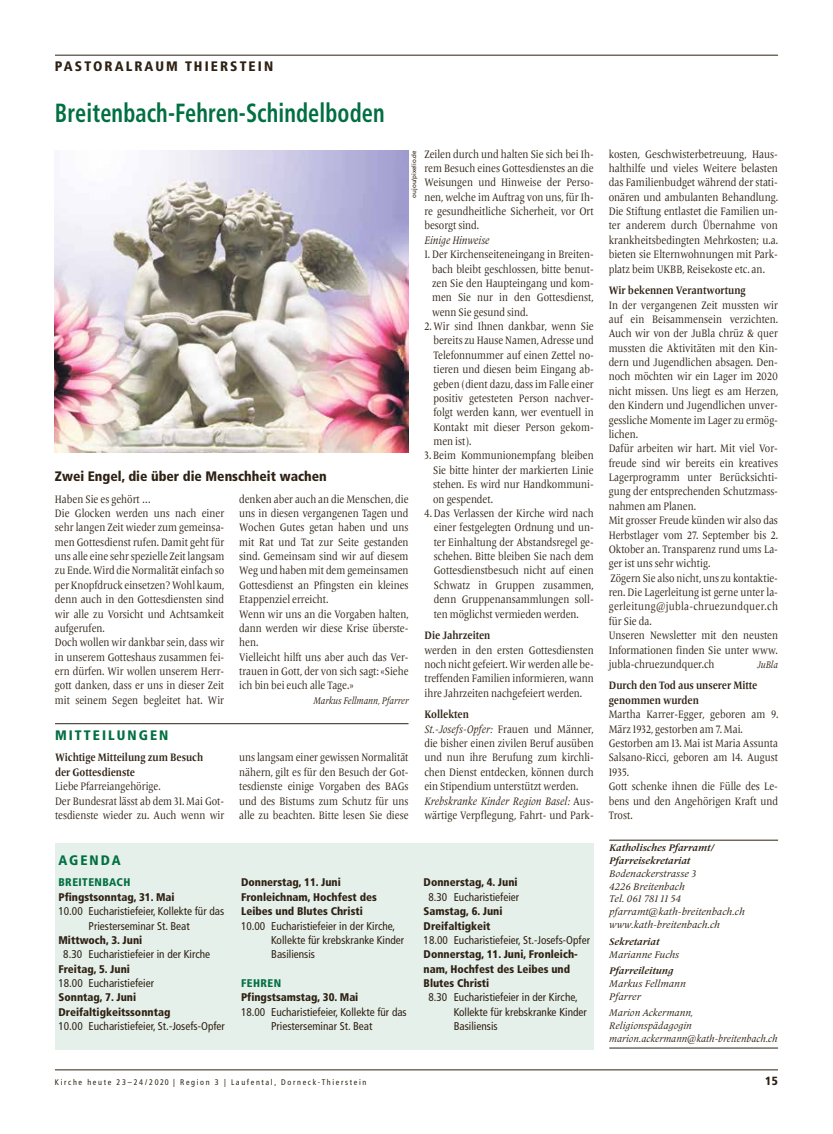
<style>
.page{position:relative;width:833px;height:1134px;background:#fff}
.page>*{position:absolute;margin:0;border:0;box-sizing:border-box;transform-origin:0 0}
.t1{font:700 condensed 26.25px "Frutiger";letter-spacing:.005em;color:#006f41;scale:.85 1}
.t2{font:900 condensed 13.75px "Frutiger";color:#2e2113}
.t3{font:900 condensed 13.75px "Frutiger";letter-spacing:.15em;color:#2e2113}
.t4{font:900 condensed 13.75px "Frutiger";letter-spacing:.15em;color:#006f41}
.t5{font:900 condensed 11.88px "Frutiger";color:#2e2113}
.t6{font:11.25px/14.4px "Frutiger Serif LT Pro";color:#2e2113;text-align:justify;scale:.85 1}
.t7{font:condensed 11.25px/14.4px "Frutiger";color:#2e2113;text-align:center}
.t8{font:11.25px/14.4px "Frutiger Serif LT Pro";color:#2e2113;text-align:justify;scale:.86 1}
.t9{font:700 11.25px/14.4px "Frutiger Serif LT Pro";color:#2e2113;scale:.85 1}
.t10{font:italic 11.25px "Frutiger Serif LT Pro";color:#2e2113;scale:.85 1}
.t11{font:900 condensed 11.12px/14.4px "Frutiger";color:#2e2113}
.t12{font:900 condensed 11.12px "Frutiger";letter-spacing:.04em;color:#006f41}
.t13{font:italic 10px/12.9px "Frutiger Serif LT Pro";color:#2e2113}
.t14{font:italic 700 10px/12.9px "Frutiger Serif LT Pro";color:#2e2113}
.t15{font:italic 10px "Frutiger Serif LT Pro";color:#2e2113;scale:.85 1}
.t16{font:condensed 8.12px "Frutiger";letter-spacing:.2em;color:#2e2113}
.t17{font:6.25px "Frutiger";color:#2e2113}
.s1{font-weight:700}
.s2{font-style:italic}
</style>
<div class="page">
<hr style="left:55px;top:1070px;width:723px;height:1px;background:#2e2113">
<img style="left:55px;top:150px;width:353px;height:302px">
<hr style="left:55px;top:723px;width:353px;height:1px;background:#2e2113">
<hr style="left:55px;top:55px;width:723px;height:1px;background:#2e2113">
<div style="left:55px;top:843px;width:539px;height:206px;background:#e6f0ea"></div>
<hr style="left:609px;top:840px;width:169px;height:1px;background:#2e2113">
<hr style="left:609px;top:1048px;width:169px;height:1px;background:#2e2113">
<p class="t3" style="left:55px;top:58px;width:220px">PASTORALRAUM THIERSTEIN</p>
<h1 class="t1" style="left:55px;top:97px;width:389px">Breitenbach-Fehren-Schindelboden</h1>
<p class="t6" style="left:424px;top:147px;width:201px">Zeilen durch und halten Sie sich bei Ih&shy;rem Besuch eines Gottesdienstes an die Weisungen und Hinweise der Perso&shy;nen, welche im Auftrag von uns, für Ih&shy;re gesundheitliche Sicherheit, vor Ort besorgt sind.</p>
<p class="t10" style="left:424px;top:233px;width:78px">Einige Hinweise</p>
<p class="t6" style="left:432px;top:247px;width:192px;text-indent:-8px">1. Der Kirchenseiteneingang in Breiten&shy;bach bleibt geschlossen, bitte benut&shy;zen Sie den Haupteingang und kom&shy;men Sie nur in den Gottesdienst, wenn Sie gesund sind.</p>
<p class="t6" style="left:433px;top:319px;width:190px;text-indent:-9px">2. Wir sind Ihnen dankbar, wenn Sie bereits zu Hause Namen, Adresse und Telefonnummer auf einen Zettel no&shy;tieren und diesen beim Eingang ab&shy;geben (dient dazu, dass im Falle einer positiv getesteten Person nachver&shy;folgt werden kann, wer eventuell in Kontakt mit dieser Person gekom&shy;men ist).</p>
<p class="t6" style="left:433px;top:449px;width:190px;text-indent:-9px">3. Beim Kommunionempfang bleiben Sie bitte hinter der markierten Linie stehen. Es wird nur Handkommuni&shy;on gespendet.</p>
<p class="t6" style="left:434px;top:506px;width:190px;text-indent:-9px">4. Das Verlassen der Kirche wird nach einer festgelegten Ordnung und un&shy;ter Einhaltung der Abstandsregel ge&shy;schehen. Bitte bleiben Sie nach dem Gottesdienstbesuch nicht auf einen Schwatz in Gruppen zusammen, denn Gruppenansammlungen soll&shy;ten möglichst vermieden werden.</p>
<p class="t9" style="left:424px;top:628px;width:79px">Die Jahrzeiten</p>
<p class="t6" style="left:424px;top:643px;width:201px">werden in den ersten Gottesdiensten noch nicht gefeiert. Wir werden alle be&shy;treffenden Familien informieren, wann ihre Jahrzeiten nachgefeiert werden.</p>
<p class="t6" style="left:424px;top:707px;width:201px;text-align:left"><span class="s1">Kollekten<br></span><span class="s2">St.-Josefs-Opfer:</span> Frauen und Männer, die bisher einen zivilen Beruf ausüben und nun ihre Berufung zum kirchli&shy;chen Dienst entdecken, können durch ein Stipendium unterstützt werden.<br><span class="s2">Krebskranke Kinder Region Basel:</span> Aus&shy;wärtige Verpflegung, Fahrt- und Park-</p>
<p class="t17" style="left:410px;top:198px;width:49px;rotate:-90deg">oujou/pixelio.de</p>
<p class="t2" style="left:55px;top:468px;width:273px">Zwei Engel, die über die Menschheit wachen</p>
<p class="t6" style="left:55px;top:492px;width:201px;text-align:left">Haben Sie es gehört …<br>Die Glocken werden uns nach einer sehr langen Zeit wieder zum gemeinsa&shy;men Gottesdienst rufen. Damit geht für uns alle eine sehr spezielle Zeit langsam zu Ende. Wird die Normalität einfach so per Knopfdruck einsetzen? Wohl kaum, denn auch in den Gottesdiensten sind wir alle zu Vorsicht und Achtsamkeit aufgerufen.<br>Doch wollen wir dankbar sein, dass wir in unserem Gotteshaus zusammen fei&shy;ern dürfen. Wir wollen unserem Herr&shy;gott danken, dass er uns in dieser Zeit mit seinem Segen begleitet hat. Wir</p>
<p class="t6" style="left:239px;top:492px;width:201px;text-align:left">denken aber auch an die Menschen, die uns in diesen vergangenen Tagen und<br>Wochen Gutes getan haben und uns mit Rat und Tat zur Seite gestanden sind. Gemeinsam sind wir auf diesem<br>Weg und haben mit dem gemeinsamen<br>Gottesdienst an Pfingsten ein kleines<br>Etappenziel erreicht.<br>Wenn wir uns an die Vorgaben halten, dann werden wir diese Krise überste&shy;hen.<br>Vielleicht hilft uns aber auch das Ver&shy;trauen in Gott, der von sich sagt: «Siehe ich bin bei euch alle Tage.»</p>
<p class="t15" style="left:313px;top:694px;width:113px">Markus Fellmann, Pfarrer</p>
<p class="t4" style="left:55px;top:727px;width:115px">MITTEILUNGEN</p>
<p class="t9" style="left:55px;top:750px;width:176px">Wichtige Mitteilung zum Besuch der Gottesdienste</p>
<p class="t6" style="left:55px;top:779px;width:201px;text-align:left">Liebe Pfarreiangehörige.<br>Der Bundesrat lässt ab dem 31. Mai Got&shy;tesdienste wieder zu. Auch wenn wir</p>
<p class="t6" style="left:239px;top:750px;width:201px">uns langsam einer gewissen Normalität nähern, gilt es für den Besuch der Got&shy;tesdienste einige Vorgaben des BAGs und des Bistums zum Schutz für uns alle zu beachten. Bitte lesen Sie diese</p>
<p class="t4" style="left:58px;top:852px;width:64px">AGENDA</p>
<p class="t12" style="left:58px;top:876px;width:73px">BREITENBACH</p>
<p class="t11" style="left:58px;top:890px;width:118px">Pfingstsonntag, 31. Mai</p>
<p class="t7" style="left:58px;top:904px;width:167px">10.00 Eucharistiefeier, Kollekte für das<br>Priesterseminar St. Beat</p>
<p class="t11" style="left:58px;top:933px;width:85px">Mittwoch, 3. Juni</p>
<p class="t7" style="left:63px;top:947px;width:148px">8.30 Eucharistiefeier in der Kirche</p>
<p class="t11" style="left:58px;top:962px;width:73px">Freitag, 5. Juni</p>
<p class="t7" style="left:58px;top:976px;width:97px">18.00 Eucharistiefeier</p>
<p class="t11" style="left:58px;top:990px;width:113px">Sonntag, 7. Juni<br>Dreifaltigkeitssonntag</p>
<p class="t7" style="left:58px;top:1019px;width:168px">10.00 Eucharistiefeier, St.-Josefs-Opfer</p>
<p class="t11" style="left:241px;top:875px;width:137px">Donnerstag, 11. Juni<br>Fronleichnam, Hochfest des<br>Leibes und Blutes Christi</p>
<p class="t7" style="left:271px;top:918px;width:135px;text-align:left;text-indent:-30px">10.00 Eucharistiefeier in der Kirche,<br>Kollekte für krebskranke Kinder<br>Basiliensis</p>
<p class="t12" style="left:241px;top:976px;width:42px">FEHREN</p>
<p class="t11" style="left:241px;top:990px;width:119px">Pfingstsamstag, 30. Mai</p>
<p class="t7" style="left:241px;top:1005px;width:167px">18.00 Eucharistiefeier, Kollekte für das<br>Priesterseminar St. Beat</p>
<p class="t11" style="left:423px;top:875px;width:96px">Donnerstag, 4. Juni</p>
<p class="t7" style="left:428px;top:890px;width:92px">8.30 Eucharistiefeier</p>
<p class="t11" style="left:423px;top:904px;width:80px">Samstag, 6. Juni<br>Dreifaltigkeit</p>
<p class="t7" style="left:423px;top:933px;width:168px">18.00 Eucharistiefeier, St.-Josefs-Opfer</p>
<p class="t11" style="left:423px;top:947px;width:156px">Donnerstag, 11. Juni, Fronleich&shy;nam, Hochfest des Leibes und<br>Blutes Christi</p>
<p class="t7" style="left:454px;top:990px;width:135px;text-align:left;text-indent:-25px">8.30 Eucharistiefeier in der Kirche,<br>Kollekte für krebskranke Kinder<br>Basiliensis</p>
<p class="t8" style="left:608px;top:147px;width:199px">kosten, Geschwisterbetreuung, Haus&shy;halthilfe und vieles Weitere belasten das Familienbudget während der stati&shy;onären und ambulanten Behandlung.<br>Die Stiftung entlastet die Familien un&shy;ter anderem durch Übernahme von krankheitsbedingten Mehrkosten; u.a. bieten sie Elternwohnungen mit Park&shy;platz beim UKBB, Reisekoste etc. an.</p>
<p class="t9" style="left:608px;top:283px;width:163px">Wir bekennen Verantwortung</p>
<p class="t6" style="left:608px;top:298px;width:201px;text-align:left">In der vergangenen Zeit mussten wir auf ein Beisammensein verzichten.<br>Auch wir von der JuBla chrüz &amp; quer mussten die Aktivitäten mit den Kin&shy;dern und Jugendlichen absagen. Den&shy;noch möchten wir ein Lager im 2020 nicht missen. Uns liegt es am Herzen, den Kindern und Jugendlichen unver&shy;gessliche Momente im Lager zu ermög&shy;lichen.<br>Dafür arbeiten wir hart. Mit viel Vor&shy;freude sind wir bereits ein kreatives Lagerprogramm unter Berücksichti&shy;gung der entsprechenden Schutzmass&shy;nahmen am Planen.<br>Mit grosser Freude künden wir also das Herbstlager vom 27. September bis 2.<br>Oktober an. Transparenz rund ums La&shy;ger ist uns sehr wichtig.<br>Zögern Sie also nicht, uns zu kontaktie&shy;ren. Die Lagerleitung ist gerne unter la&shy;gerleitung@jubla-chruezundquer.ch für Sie da.<br>Unseren Newsletter mit den neusten Informationen finden Sie unter www. jubla-chruezundquer.ch</p>
<p class="t15" style="left:757px;top:659px;width:26px">JuBla</p>
<p class="t9" style="left:608px;top:679px;width:176px">Durch den Tod aus unserer Mitte genommen wurden</p>
<p class="t6" style="left:608px;top:707px;width:201px;text-align:left">Martha Karrer-Egger, geboren am 9.<br>März 1932, gestorben am 7. Mai.<br>Gestorben am 13. Mai ist Maria Assunta<br>Salsano-Ricci, geboren am 14. August<br>1935.<br>Gott schenke ihnen die Fülle des Le&shy;bens und den Angehörigen Kraft und<br>Trost.</p>
<p class="t14" style="left:609px;top:841px;width:107px">Katholisches Pfarramt/<br>Pfarreisekretariat</p>
<p class="t13" style="left:609px;top:867px;width:137px">Bodenackerstrasse 3<br>4226 Breitenbach<br>Tel. 061 781 11 54 pfarramt@kath-breitenbach.ch www.kath-breitenbach.ch</p>
<p class="t14" style="left:609px;top:935px;width:52px">Sekretariat</p>
<p class="t13" style="left:609px;top:948px;width:72px">Marianne Fuchs</p>
<p class="t14" style="left:609px;top:964px;width:66px">Pfarreileitung</p>
<p class="t13" style="left:609px;top:977px;width:78px">Markus Fellmann<br>Pfarrer</p>
<p class="t13" style="left:609px;top:1006px;width:170px">Marion Ackermann,<br>Religionspädagogin marion.ackermann@kath-breitenbach.ch</p>
<p class="t16" style="left:55px;top:1077px;width:313px">Kirche heute 23–24/2020 | Region 3 | Laufental, Dorneck-Thierstein</p>
<p class="t5" style="left:765px;top:1074px;width:14px">15</p>
</div>
